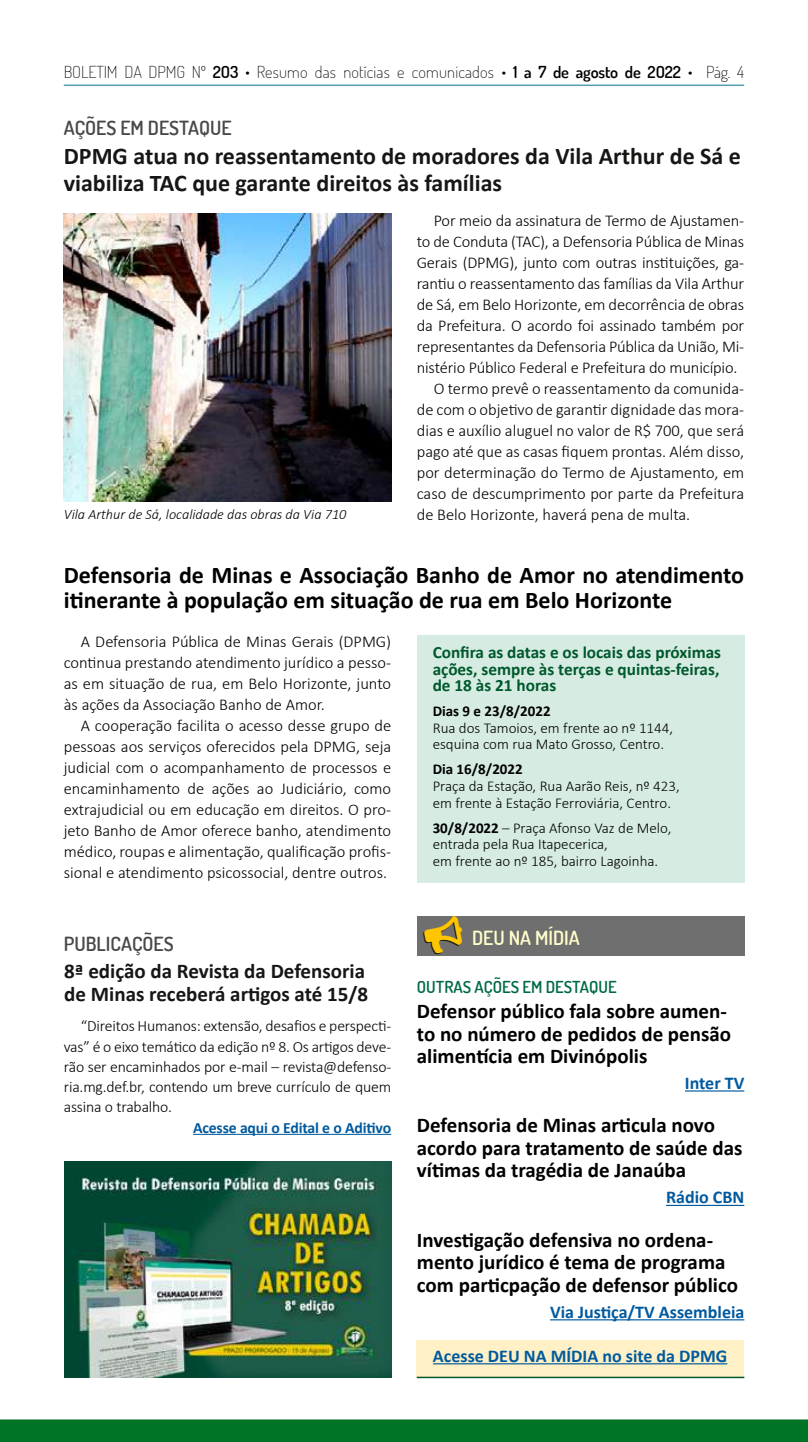
<style>
.page{position:relative;width:808px;height:1442px;background:#fff}
.page>*{position:absolute;margin:0;border:0;box-sizing:border-box;transform-origin:0 0}
.t1{font:700 24px/25.5px "Calibri";color:#000}
.t2{font:700 24px/27px "Calibri";color:#161615}
.t3{font:700 21px/22.5px "Calibri";color:#000}
.t4{font:700 21px/22.5px "Calibri";color:#161615}
.t5{font:600 19.5px "Dosis";color:#494847}
.t6{font:600 19.5px "Dosis";color:#ffffcb}
.t7{font:700 18px "Calibri";color:#005a9f}
.t8{font:700 17.25px/16.5px "Calibri";color:#00582d;text-align:justify}
.t9{font:300 16.5px/21px "Calibri";letter-spacing:-.01em;color:#000;text-align:justify}
.t10{font:200 16.5px "Dosis";letter-spacing:.01em;color:#000}
.t11{font:600 16.5px "Dosis";color:#006a44}
.t12{font:300 15.75px/20.2px "Calibri";letter-spacing:-.01em;color:#000;text-align:justify}
.t13{font:700 15.75px "Calibri";letter-spacing:-.01em;color:#005a9f}
.t14{font:300 15px/16.5px "Calibri";color:#000}
.t15{font:700 15px "Calibri";color:#000}
.t16{font:italic 300 14.25px "Calibri";color:#000}
.s1{font-weight:600}
.s2{font-weight:700}
</style>
<div class="page">
<div style="left:0;top:1419px;width:808px;height:22px;background:#007426"></div>
<hr style="left:64px;top:85px;width:680px;height:1px;background:#00768a">
<div style="left:416px;top:1340px;width:328px;height:37px;background:#fff1c5"></div>
<div style="left:417px;top:635px;width:327px;height:247px;background:#d6ece2"></div>
<img style="left:64px;top:1161px;width:328px;height:216px">
<hr style="left:193px;top:1133px;width:198px;height:1px;background:#005a9f">
<img style="left:64px;top:214px;width:327px;height:287px">
<hr style="left:433px;top:1363px;width:294px;height:1px;background:#005a9f">
<hr style="left:417px;top:1376px;width:327px;height:2px;background:#00582d">
<hr style="left:685px;top:1090px;width:59px;height:1px;background:#005a9f">
<hr style="left:666px;top:1204px;width:78px;height:2px;background:#005a9f">
<hr style="left:550px;top:1319px;width:194px;height:1px;background:#005a9f">
<div style="left:417px;top:915px;width:327px;height:40px;background:#706f6f"></div>
<svg style="left:421px;top:955px;width:44px;height:1px"></svg>
<p class="t10" style="left:64px;top:61px;width:682px">BOLETIM DA DPMG Nº <span class="s1">2O3</span> • Resumo das notícias e comunicados • <span class="s1">1 a 7 de agosto de 2O22</span> • Pág. 4</p>
<p class="t5" style="left:64px;top:115px;width:169px">AÇÕES EM DESTAQUE</p>
<h1 class="t2" style="left:64px;top:142px;width:679px">DPMG atua no reassentamento de moradores da Vila Arthur de Sá e viabiliza TAC que garante direitos às famílias</h1>
<p class="t16" style="left:64px;top:505px;width:284px">Vila Arthur de Sá, localidade das obras da Via 710</p>
<p class="t9" style="left:434px;top:210px;width:312px">Por meio da assinatura de Termo de Ajustamen-</p>
<p class="t9" style="left:417px;top:231px;width:329px">to de Conduta (TAC), a Defensoria Pública de Minas</p>
<p class="t9" style="left:417px;top:252px;width:329px">Gerais (DPMG), junto com outras instituições, ga-</p>
<p class="t9" style="left:417px;top:273px;width:329px">rantiu o reassentamento das famílias da Vila Arthur</p>
<p class="t9" style="left:417px;top:294px;width:329px">de Sá, em Belo Horizonte, em decorrência de obras</p>
<p class="t9" style="left:417px;top:315px;width:329px">da Prefeitura. O acordo foi assinado também por</p>
<p class="t9" style="left:417px;top:336px;width:329px">representantes da Defensoria Pública da União, Mi-</p>
<p class="t9" style="left:417px;top:357px;width:322px">nistério Público Federal e Prefeitura do município.</p>
<p class="t9" style="left:434px;top:378px;width:312px">O termo prevê o reassentamento da comunida-</p>
<p class="t9" style="left:417px;top:399px;width:329px">de com o objetivo de garantir dignidade das mora-</p>
<p class="t9" style="left:417px;top:420px;width:329px">dias e auxílio aluguel no valor de R$ 700, que será</p>
<p class="t9" style="left:417px;top:441px;width:329px">pago até que as casas fiquem prontas. Além disso,</p>
<p class="t9" style="left:417px;top:462px;width:329px">por determinação do Termo de Ajustamento, em</p>
<p class="t9" style="left:417px;top:483px;width:329px">caso de descumprimento por parte da Prefeitura</p>
<p class="t9" style="left:417px;top:504px;width:275px">de Belo Horizonte, haverá pena de multa.</p>
<h1 class="t1" style="left:64px;top:561px;width:682px">Defensoria de Minas e Associação Banho de Amor no atendimento itinerante à população em situação de rua em Belo Horizonte</h1>
<p class="t8" style="left:433px;top:644px;width:290px">Confira as datas e os locais das próximas ações, sempre às terças e quintas-feiras, de 18 às 21 horas</p>
<p class="t15" style="left:433px;top:701px;width:119px">Dias 9 e 23/8/2022</p>
<p class="t14" style="left:433px;top:719px;width:242px">Rua dos Tamoios, em frente ao nº 1144, esquina com rua Mato Grosso, Centro.</p>
<p class="t15" style="left:433px;top:759px;width:92px">Dia 16/8/2022</p>
<p class="t14" style="left:433px;top:777px;width:249px">Praça da Estação, Rua Aarão Reis, nº 423, em frente à Estação Ferroviária, Centro.</p>
<p class="t14" style="left:433px;top:819px;width:240px"><span class="s2">30/8/2022</span> – Praça Afonso Vaz de Melo, entrada pela Rua Itapecerica,<br>em frente ao nº 185, bairro Lagoinha.</p>
<p class="t9" style="left:64px;top:631px;width:329px;text-indent:17px">A Defensoria Pública de Minas Gerais (DPMG) continua prestando atendimento jurídico a pesso&shy;as em situação de rua, em Belo Horizonte, junto às ações da Associação Banho de Amor.</p>
<p class="t9" style="left:64px;top:715px;width:329px;text-indent:17px">A cooperação facilita o acesso desse grupo de pessoas aos serviços oferecidos pela DPMG, seja judicial com o acompanhamento de processos e encaminhamento de ações ao Judiciário, como extrajudicial ou em educação em direitos. O pro&shy;jeto Banho de Amor oferece banho, atendimento médico, roupas e alimentação, qualificação profis&shy;sional e atendimento psicossocial, dentre outros.</p>
<p class="t5" style="left:64px;top:931px;width:111px">PUBLICAÇÕES</p>
<p class="t4" style="left:64px;top:959px;width:305px">8ª edição da Revista da Defensoria de Minas receberá artigos até 15/8</p>
<p class="t12" style="left:64px;top:1015px;width:329px;text-indent:17px">“Direitos Humanos: extensão, desafios e perspecti&shy;vas” é o eixo temático da edição nº 8. Os artigos deve&shy;rão ser encaminhados por e-mail – revista@defenso&shy;ria.mg.def.br, contendo um breve currículo de quem assina o trabalho.</p>
<p class="t13" style="left:193px;top:1116px;width:200px">Acesse aqui o Edital e o Aditivo</p>
<p class="t6" style="left:472px;top:925px;width:109px">DEU NA MÍDIA</p>
<p class="t11" style="left:417px;top:976px;width:201px">OUTRAS AÇÕES EM DESTAQUE</p>
<p class="t3" style="left:417px;top:999px;width:316px">Defensor público fala sobre aumen&shy;to no número de pedidos de pensão alimentícia em Divinópolis</p>
<p class="t7" style="left:685px;top:1070px;width:61px">Inter TV</p>
<p class="t3" style="left:417px;top:1114px;width:327px">Defensoria de Minas articula novo acordo para tratamento de saúde das vítimas da tragédia de Janaúba</p>
<p class="t7" style="left:666px;top:1184px;width:80px">Rádio CBN</p>
<p class="t3" style="left:417px;top:1228px;width:323px">Investigação defensiva no ordena&shy;mento jurídico é tema de programa com particpação de defensor público</p>
<p class="t7" style="left:550px;top:1299px;width:196px">Via Justiça/TV Assembleia</p>
<p class="t7" style="left:433px;top:1343px;width:296px">Acesse DEU NA MÍDIA no site da DPMG</p>
</div>
